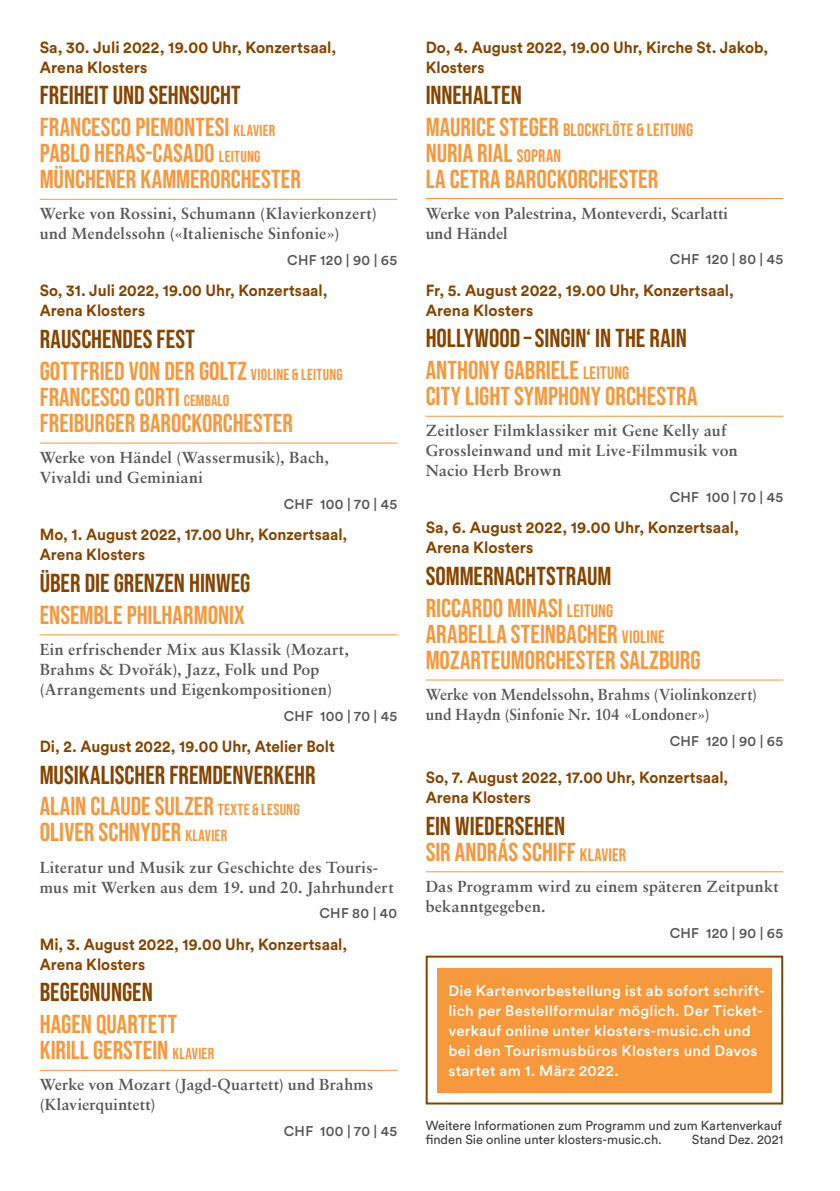
<style>
.page{position:relative;width:840px;height:1191px;background:#fff}
.page>*{position:absolute;margin:0;border:0;box-sizing:border-box;transform-origin:0 0}
.t1{font:26px/26px "Bebas Neue";color:#f7983d}
.t2{font:26px/31.6px "Bebas Neue";color:#854400}
.t3{font:18px "Bebas Neue";letter-spacing:.02em;color:#f7983d}
.t4{font:700 16px/20px "Sabon LT Pro";letter-spacing:.01em;color:#57585a}
.t5{font:700 16px/20px "Circular Std";letter-spacing:.005em;color:#854400;scale:.96 1}
.t6{font:700 16px/20px "Circular Std";letter-spacing:.005em;color:#854400}
.t7{font:700 16px/20px "Sabon LT Pro";letter-spacing:.01em;color:#57585a;scale:.96 1}
.t8{font:500 15px/20px "Circular Std";letter-spacing:.02em;color:#fff}
.t9{font:500 14px "Circular Std";letter-spacing:.025em;color:#57585a}
.t10{font:13px/14px "Circular Std";letter-spacing:-.005em;color:#3e3e3f}
.s1{color:#f7983d}
.s2{font-size:16px;color:#f7983d}
.s3{font-size:16px}
.s4{color:#854400}
.s5{font-size:26px}
.s6{font-size:18px}
.s7{font-size:18px;color:#f7983d}
</style>
<div class="page">
<hr style="left:40px;top:199px;width:357px;height:1px;background:#f7983d">
<hr style="left:40px;top:443px;width:357px;height:1px;background:#f7983d">
<hr style="left:40px;top:634px;width:357px;height:1px;background:#f7983d">
<hr style="left:40px;top:1070px;width:357px;height:1px;background:#f7983d">
<hr style="left:425px;top:198px;width:357px;height:1px;background:#f7983d">
<hr style="left:425px;top:416px;width:357px;height:1px;background:#f7983d">
<hr style="left:425px;top:679px;width:357px;height:1px;background:#f7983d">
<hr style="left:425px;top:871px;width:357px;height:1px;background:#f7983d">
<div style="left:425px;top:955px;width:357px;height:149px;border:2px solid #854400"></div>
<div style="left:437px;top:967px;width:334px;height:125px;background:#f7983d"></div>
<p class="t6" style="left:40px;top:37px;width:298px">Sa, 30. Juli 2022, 19.00 Uhr, Konzertsaal,<br>Arena Klosters</p>
<h1 class="t2" style="left:40px;top:79px;width:237px">FREIHEIT UND SEHNSUCHT<br><span class="s1">FRANCESCO PIEMONTESI</span> <span class="s2">KLAVIER</span></h1>
<h1 class="t1" style="left:40px;top:140px;width:262px">PABLO HERAS-CASADO <span class="s3">LEITUNG<br></span>MÜNCHENER KAMMERORCHESTER</h1>
<p class="t4" style="left:40px;top:203px;width:338px">Werke von Rossini, Schumann (Klavierkonzert) und Mendelssohn («Italienische Sinfonie»)</p>
<p class="t9" style="left:287px;top:251px;width:111px">CHF 120 | 90 | 65</p>
<p class="t5" style="left:40px;top:280px;width:301px">So, 31. Juli 2022, 19.00 Uhr, Konzertsaal,<br>Arena Klosters</p>
<h1 class="t1" style="left:40px;top:323px;width:304px;line-height:31.6px"><span class="s4">RAUSCHENDES FEST<br></span>GOTTFRIED VON DER GOLTZ <span class="s3">VIOLINE &amp; LEITUNG</span></h1>
<h1 class="t1" style="left:40px;top:383px;width:254px">FRANCESCO CORTI <span class="s3">CEMBALO<br></span>FREIBURGER BAROCKORCHESTER</h1>
<p class="t4" style="left:40px;top:447px;width:291px">Werke von Händel (Wassermusik), Bach,<br>Vivaldi und Geminiani</p>
<p class="t9" style="left:283px;top:495px;width:115px">CHF 100 | 70 | 45</p>
<p class="t5" style="left:40px;top:524px;width:322px">Mo, 1. August 2022, 17.00 Uhr, Konzertsaal,<br>Arena Klosters</p>
<h1 class="t2" style="left:40px;top:567px;width:212px">ÜBER DIE GRENZEN HINWEG</h1>
<h1 class="t1" style="left:40px;top:601px;width:206px">ENSEMBLE PHILHARMONIX</h1>
<p class="t4" style="left:40px;top:639px;width:310px">Ein erfrischender Mix aus Klassik (Mozart,<br>Brahms &amp; Dvořák), Jazz, Folk und Pop (Arrangements und Eigenkompositionen)</p>
<p class="t9" style="left:283px;top:707px;width:115px">CHF 100 | 70 | 45</p>
<p class="t5" style="left:40px;top:736px;width:309px">Di, 2. August 2022, 19.00 Uhr, Atelier Bolt</p>
<h1 class="t2" style="left:40px;top:758px;width:277px">MUSIKALISCHER FREMDENVERKEHR<br><span class="s1">ALAIN CLAUDE SULZER</span> <span class="s2">TEXTE &amp; LESUNG</span></h1>
<h1 class="t1" style="left:40px;top:819px;width:189px">OLIVER SCHNYDER <span class="s3">KLAVIER</span></h1>
<p class="t4" style="left:40px;top:856px;width:355px">Literatur und Musik zur Geschichte des Touris&shy;mus mit Werken aus dem 19. und 20. Jahrhundert</p>
<p class="t9" style="left:319px;top:904px;width:79px">CHF 80 | 40</p>
<p class="t5" style="left:40px;top:933px;width:321px">Mi, 3. August 2022, 19.00 Uhr, Konzertsaal,<br>Arena Klosters</p>
<h1 class="t2" style="left:40px;top:976px;width:114px">BEGEGNUNGEN</h1>
<h1 class="t1" style="left:40px;top:1010px;width:176px">HAGEN QUARTETT<br>KIRILL GERSTEIN <span class="s3">KLAVIER</span></h1>
<p class="t4" style="left:40px;top:1074px;width:335px">Werke von Mozart (Jagd-Quartett) und Brahms (Klavierquintett)</p>
<p class="t9" style="left:283px;top:1122px;width:115px">CHF 100 | 70 | 45</p>
<p class="t5" style="left:425px;top:37px;width:358px">Do, 4. August 2022, 19.00 Uhr, Kirche St. Jakob,<br>Klosters</p>
<h1 class="t2" style="left:425px;top:79px;width:98px">INNEHALTEN</h1>
<p class="t3" style="left:425px;top:120px;width:269px"><span class="s5">MAURICE STEGER</span> BLOCKFLÖTE &amp; LEITUNG</p>
<h1 class="t1" style="left:425px;top:140px;width:234px">NURIA RIAL <span class="s6">SOPRAN<br></span>LA CETRA BAROCKORCHESTER</h1>
<p class="t4" style="left:425px;top:203px;width:303px">Werke von Palestrina, Monteverdi, Scarlatti und Händel</p>
<p class="t9" style="left:669px;top:250px;width:115px">CHF 120 | 80 | 45</p>
<p class="t6" style="left:425px;top:280px;width:310px">Fr, 5. August 2022, 19.00 Uhr, Konzertsaal,<br>Arena Klosters</p>
<h1 class="t2" style="left:425px;top:322px;width:262px">HOLLYWOOD –SINGIN‘ IN THE RAIN<br><span class="s1">ANTHONY GABRIELE</span> <span class="s7">LEITUNG</span></h1>
<h1 class="t1" style="left:425px;top:383px;width:273px">CITY LIGHT SYMPHONY ORCHESTRA</h1>
<p class="t4" style="left:425px;top:420px;width:313px">Zeitloser Filmklassiker mit Gene Kelly auf<br>Grossleinwand und mit Live-Filmmusik von<br>Nacio Herb Brown</p>
<p class="t9" style="left:669px;top:488px;width:115px">CHF 100 | 70 | 45</p>
<p class="t6" style="left:425px;top:517px;width:314px">Sa, 6. August 2022, 19.00 Uhr, Konzertsaal,<br>Arena Klosters</p>
<h1 class="t2" style="left:425px;top:560px;width:189px">SOMMERNACHTSTRAUM<br><span class="s1">RICCARDO MINASI</span> <span class="s7">LEITUNG</span></h1>
<h1 class="t1" style="left:425px;top:620px;width:276px">ARABELLA STEINBACHER <span class="s6">VIOLINE<br></span>MOZARTEUMORCHESTER SALZBURG</h1>
<p class="t7" style="left:425px;top:684px;width:346px">Werke von Mendelssohn, Brahms (Violinkonzert) und Haydn (Sinfonie Nr. 104 «Londoner»)</p>
<p class="t9" style="left:669px;top:732px;width:115px">CHF 120 | 90 | 65</p>
<p class="t5" style="left:425px;top:767px;width:316px">So, 7. August 2022, 17.00 Uhr, Konzertsaal,<br>Arena Klosters</p>
<h1 class="t1" style="left:425px;top:812px;width:202px"><span class="s4">EIN WIEDERSEHEN<br></span>SIR ANDRÁS SCHIFF <span class="s6">KLAVIER</span></h1>
<p class="t4" style="left:425px;top:876px;width:354px">Das Programm wird zu einem späteren Zeitpunkt bekanntgegeben.</p>
<p class="t9" style="left:669px;top:924px;width:115px">CHF 120 | 90 | 65</p>
<p class="t8" style="left:448px;top:980px;width:317px">Die Kartenvorbestellung ist ab sofort schrift&shy;lich per Bestellformular möglich. Der Ticket&shy;verkauf online unter klosters-music.ch und bei den Tourismusbüros Klosters und Davos startet am 1. März 2022.</p>
<p class="t10" style="left:425px;top:1118px;width:357px">Weitere Informationen zum Programm und zum Kartenverkauf finden Sie online unter klosters-music.ch.</p>
<p class="t10" style="left:691px;top:1132px;width:93px">Stand Dez. 2021</p>
</div>
